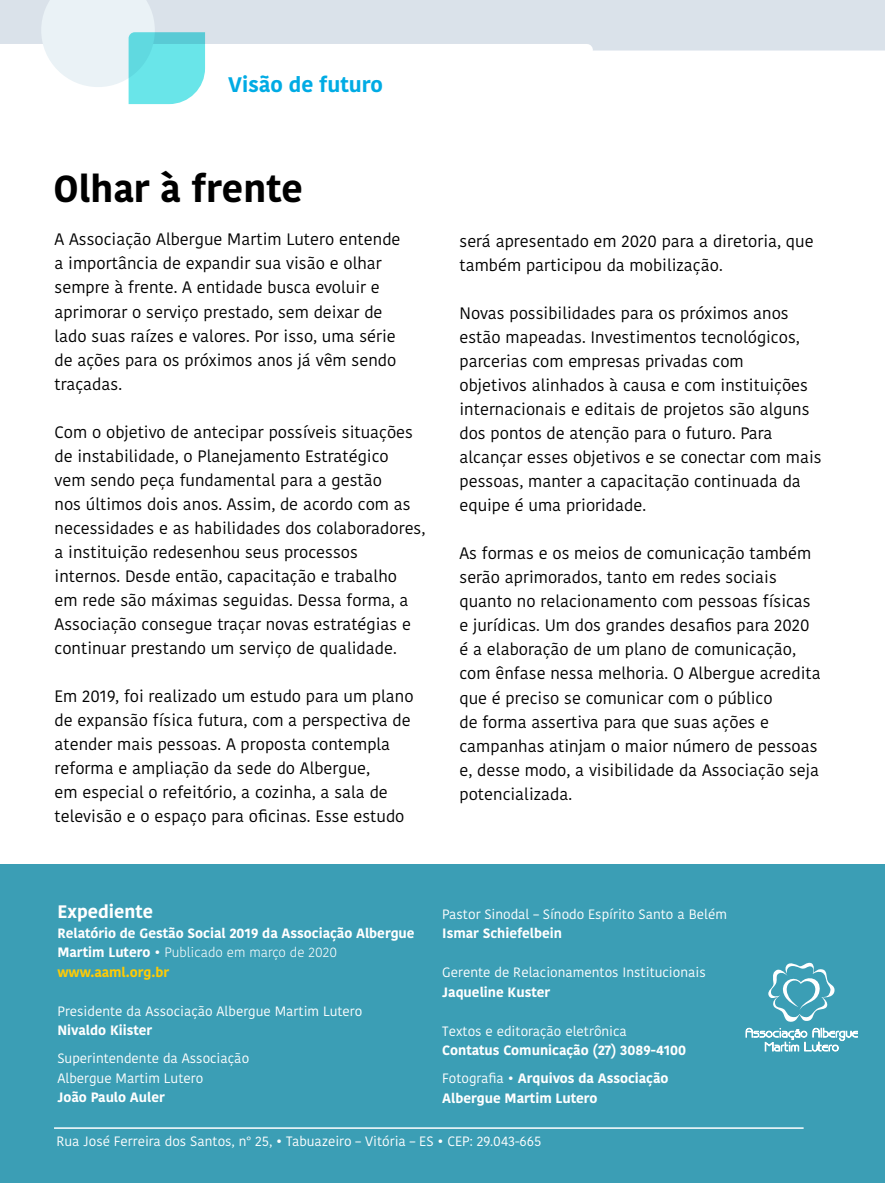
<style>
.page{position:relative;width:885px;height:1183px;background:#fff}
.page>*{position:absolute;margin:0;border:0;box-sizing:border-box;transform-origin:0 0}
.t1{font:700 37.5px "Kohinoor Bangla";color:#000}
.t2{font:700 21px "Kohinoor Bangla";color:#00abe4}
.t3{font:700 18px "Kohinoor Bangla";color:#fff}
.t4{font:16.5px/24px "Kohinoor Bangla";color:#000}
.t5{font:13.5px/19.5px "Kohinoor Bangla";color:#fff}
.t6{font:700 13.5px/19.5px "Kohinoor Bangla";color:#fff}
.s1{font-weight:300}
.s2{color:#ffcb05}
.s3{font-weight:400}
</style>
<div class="page">
<div style="left:0;top:0;width:884px;height:50px;background:#dae2ea"></div>
<div style="left:0;top:44px;width:587px;height:12px;background:#fff"></div>
<div style="left:0;top:864px;width:884px;height:318px;background:#3b9eb5"></div>
<svg style="left:745px;top:962px;width:112px;height:89px"></svg>
<svg style="left:41px;top:0;width:164px;height:104px"></svg>
<hr style="left:54px;top:1126px;width:749px;height:2px;background:#fff">
<p class="t2" style="left:228px;top:66px;width:156px">Visão de futuro</p>
<h1 class="t1" style="left:53px;top:155px;width:251px">Olhar à frente</h1>
<p class="t4" style="left:55px;top:227px;width:347px">A Associação Albergue Martim Lutero entende a importância de expandir sua visão e olhar sempre à frente. A entidade busca evoluir e aprimorar o serviço prestado, sem deixar de lado suas raízes e valores. Por isso, uma série de ações para os próximos anos já vêm sendo traçadas.</p>
<p class="t4" style="left:55px;top:419px;width:372px">Com o objetivo de antecipar possíveis situações de instabilidade, o Planejamento Estratégico<br>vem sendo peça fundamental para a gestão<br>nos últimos dois anos. Assim, de acordo com as necessidades e as habilidades dos colaboradores, a instituição redesenhou seus processos internos. Desde então, capacitação e trabalho<br>em rede são máximas seguidas. Dessa forma, a Associação consegue traçar novas estratégias e continuar prestando um serviço de qualidade.</p>
<p class="t4" style="left:55px;top:683px;width:360px">Em 2019, foi realizado um estudo para um plano de expansão física futura, com a perspectiva de atender mais pessoas. A proposta contempla reforma e ampliação da sede do Albergue,<br>em especial o refeitório, a cozinha, a sala de televisão e o espaço para oficinas. Esse estudo</p>
<p class="t4" style="left:459px;top:229px;width:355px">será apresentado em 2020 para a diretoria, que também participou da mobilização.</p>
<p class="t4" style="left:459px;top:301px;width:363px">Novas possibilidades para os próximos anos estão mapeadas. Investimentos tecnológicos, parcerias com empresas privadas com<br>objetivos alinhados à causa e com instituições internacionais e editais de projetos são alguns dos pontos de atenção para o futuro. Para alcançar esses objetivos e se conectar com mais pessoas, manter a capacitação continuada da equipe é uma prioridade.</p>
<p class="t4" style="left:459px;top:541px;width:363px">As formas e os meios de comunicação também serão aprimorados, tanto em redes sociais quanto no relacionamento com pessoas físicas e jurídicas. Um dos grandes desafios para 2020 é a elaboração de um plano de comunicação, com ênfase nessa melhoria. O Albergue acredita que é preciso se comunicar com o público<br>de forma assertiva para que suas ações e campanhas atinjam o maior número de pessoas e, desse modo, a visibilidade da Associação seja potencializada.</p>
<p class="t3" style="left:57px;top:895px;width:97px">Expediente</p>
<p class="t6" style="left:57px;top:922px;width:359px">Relatório de Gestão Social 2019 da Associação Albergue<br>Martim Lutero <span class="s1">• Publicado em março de 2020 </span><span class="s2">www.aaml.org.br</span></p>
<p class="t5" style="left:57px;top:1000px;width:306px">Presidente da Associação Albergue Martim Lutero</p>
<p class="t6" style="left:57px;top:1019px;width:96px">Nivaldo Kiister</p>
<p class="t5" style="left:57px;top:1048px;width:193px">Superintendente da Associação<br>Albergue Martim Lutero</p>
<p class="t6" style="left:57px;top:1086px;width:109px">João Paulo Auler</p>
<p class="t5" style="left:442px;top:903px;width:286px">Pastor Sinodal – Sínodo Espírito Santo a Belém</p>
<p class="t6" style="left:442px;top:922px;width:121px">Ismar Schiefelbein</p>
<p class="t5" style="left:442px;top:962px;width:265px">Gerente de Relacionamentos Institucionais</p>
<p class="t6" style="left:442px;top:981px;width:109px">Jaqueline Kuster</p>
<p class="t5" style="left:442px;top:1020px;width:186px">Textos e editoração eletrônica</p>
<p class="t6" style="left:442px;top:1035px;width:245px;line-height:28px">Contatus Comunicação (27) 3089-4100<br><span class="s3">Fotografia •</span> Arquivos da Associação</p>
<p class="t6" style="left:442px;top:1087px;width:157px">Albergue Martim Lutero</p>
<p class="t5" style="left:56px;top:1131px;width:486px">Rua José Ferreira dos Santos, n° 25, • Tabuazeiro – Vitória – ES • CEP: 29.043-665</p>
</div>
